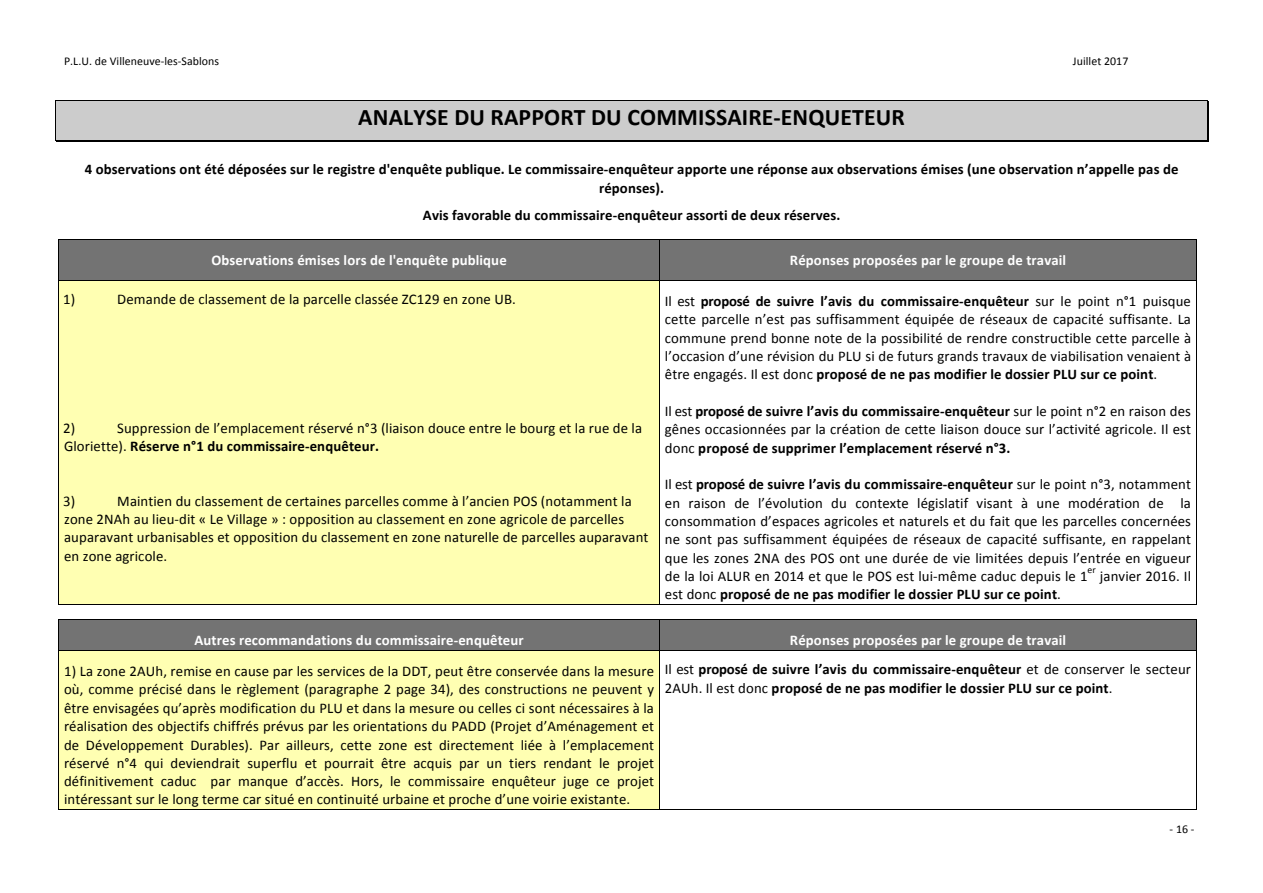
<style>
.page{position:relative;width:1263px;height:893px;background:#fff}
.page>*{position:absolute;margin:0;border:0;box-sizing:border-box;transform-origin:0 0}
.t1{font:700 23.7px "Calibri";letter-spacing:.005em;color:#000}
.t2{font:14.7px/18.3px "Calibri";letter-spacing:.01em;color:#000;text-align:justify}
.t3{font:700 14.7px/18.3px "Calibri";letter-spacing:.01em;color:#000;text-align:center}
.t4{font:700 14.7px "Calibri";letter-spacing:.01em;color:#fff}
.t5{font:11.85px "Calibri";letter-spacing:.005em;color:#000}
.t6{font:9.75px "Calibri";color:#000}
.s1{font-weight:700}
.s2{font-weight:400}
</style>
<div class="page">
<div style="left:56px;top:101px;width:1151px;height:31px;background:#ccc"></div>
<hr style="left:56px;top:100px;width:1151px;height:1px;background:#000">
<hr style="left:55px;top:101px;width:1px;height:31px;background:#000">
<hr style="left:1208px;top:101px;width:1px;height:31px;background:#000">
<hr style="left:1207px;top:101px;width:1px;height:31px;background:#000">
<div style="left:56px;top:132px;width:1151px;height:8px;background:#ccc"></div>
<hr style="left:56px;top:141px;width:1151px;height:1px;background:#000">
<hr style="left:56px;top:140px;width:1151px;height:1px;background:#000">
<svg style="left:1207px;top:132px;width:2px;height:10px"></svg>
<div style="left:64px;top:240px;width:590px;height:11px;background:#737373"></div>
<div style="left:64px;top:251px;width:590px;height:18px;background:#737373"></div>
<div style="left:64px;top:269px;width:590px;height:11px;background:#737373"></div>
<div style="left:660px;top:240px;width:536px;height:40px;background:#737373"></div>
<hr style="left:59px;top:239px;width:600px;height:1px;background:#000">
<hr style="left:660px;top:239px;width:536px;height:1px;background:#000">
<hr style="left:58px;top:240px;width:1px;height:40px;background:#000">
<hr style="left:659px;top:240px;width:1px;height:40px;background:#000">
<hr style="left:1196px;top:240px;width:1px;height:40px;background:#000">
<div style="left:59px;top:281px;width:600px;height:322px;background:#ffffb2"></div>
<hr style="left:59px;top:280px;width:600px;height:1px;background:#000">
<hr style="left:660px;top:280px;width:536px;height:1px;background:#000">
<hr style="left:58px;top:281px;width:1px;height:322px;background:#000">
<hr style="left:59px;top:603px;width:600px;height:1px;background:#000">
<hr style="left:659px;top:281px;width:1px;height:322px;background:#000">
<hr style="left:660px;top:603px;width:536px;height:1px;background:#000">
<hr style="left:1196px;top:281px;width:1px;height:322px;background:#000">
<div style="left:59px;top:619px;width:600px;height:31px;background:#737373"></div>
<div style="left:660px;top:619px;width:536px;height:31px;background:#737373"></div>
<hr style="left:59px;top:618px;width:600px;height:1px;background:#000">
<hr style="left:660px;top:618px;width:536px;height:1px;background:#000">
<hr style="left:58px;top:619px;width:1px;height:31px;background:#000">
<hr style="left:659px;top:619px;width:1px;height:31px;background:#000">
<hr style="left:1196px;top:619px;width:1px;height:31px;background:#000">
<div style="left:64px;top:651px;width:590px;height:11px;background:#ffffb2"></div>
<div style="left:64px;top:662px;width:590px;height:18px;background:#ffffb2"></div>
<div style="left:64px;top:680px;width:590px;height:18px;background:#ffffb2"></div>
<div style="left:64px;top:698px;width:590px;height:19px;background:#ffffb2"></div>
<div style="left:64px;top:717px;width:590px;height:18px;background:#ffffb2"></div>
<div style="left:64px;top:735px;width:590px;height:18px;background:#ffffb2"></div>
<div style="left:64px;top:753px;width:590px;height:18px;background:#ffffb2"></div>
<div style="left:64px;top:771px;width:590px;height:19px;background:#ffffb2"></div>
<div style="left:64px;top:790px;width:590px;height:18px;background:#ffffb2"></div>
<hr style="left:59px;top:650px;width:600px;height:1px;background:#000">
<hr style="left:660px;top:650px;width:536px;height:1px;background:#000">
<hr style="left:58px;top:651px;width:1px;height:157px;background:#000">
<hr style="left:59px;top:808px;width:600px;height:1px;background:#000">
<hr style="left:659px;top:651px;width:1px;height:157px;background:#000">
<hr style="left:660px;top:808px;width:536px;height:1px;background:#000">
<hr style="left:1196px;top:651px;width:1px;height:157px;background:#000">
<p class="t5" style="left:64px;top:54px;width:157px">P.L.U. de Villeneuve--‐les--‐Sablons</p>
<p class="t5" style="left:1073px;top:54px;width:57px">Juillet 2017</p>
<h1 class="t1" style="left:358px;top:102px;width:548px">ANALYSE DU RAPPORT DU COMMISSAIRE--‐ENQUETEUR</h1>
<p class="t3" style="left:85px;top:160px;width:1095px">4 observations ont été déposées sur le registre d'enquête publique. Le commissaire--‐enquêteur apporte une réponse aux observations émises (une observation n’appelle pas de réponses).</p>
<p class="t3" style="left:423px;top:206px;width:419px">Avis favorable du commissaire--‐enquêteur assorti de deux réserves.</p>
<p class="t4" style="left:211px;top:251px;width:297px">Observations émises lors de l'enquête publique</p>
<p class="t4" style="left:790px;top:251px;width:278px">Réponses proposées par le groupe de travail</p>
<p class="t2" style="left:63px;top:290px;width:14px">1)</p>
<p class="t2" style="left:117px;top:290px;width:400px">Demande de classement de la parcelle classée ZC129 en zone UB.</p>
<p class="t2" style="left:63px;top:418px;width:14px">2)</p>
<p class="t2" style="left:64px;top:418px;width:580px;text-indent:53px">Suppression de l’emplacement réservé n°3 (liaison douce entre le bourg et la rue de la<br>Gloriette). <span class="s1">Réserve n°1 du commissaire--‐enquêteur.</span></p>
<p class="t2" style="left:63px;top:491px;width:14px">3)</p>
<p class="t2" style="left:64px;top:491px;width:586px;text-align:left;text-indent:53px">Maintien du classement de certaines parcelles comme à l’ancien POS (notamment la zone 2NAh au lieu--‐dit « Le Village » : opposition au classement en zone agricole de parcelles auparavant urbanisables et opposition du classement en zone naturelle de parcelles auparavant en zone agricole.</p>
<p class="t2" style="left:665px;top:292px;width:528px">Il est <span class="s1">proposé de suivre l’avis du commissaire--‐enquêteur</span> sur le point n°1 puisque cette parcelle n’est pas suffisamment équipée de réseaux de capacité suffisante. La commune prend bonne note de la possibilité de rendre constructible cette parcelle à l’occasion d’une révision du PLU si de futurs grands travaux de viabilisation venaient à être engagés. Il est donc <span class="s1">proposé de ne pas modifier le dossier PLU sur ce point</span>.</p>
<p class="t2" style="left:665px;top:402px;width:528px">Il est <span class="s1">proposé de suivre l’avis du commissaire--‐enquêteur</span> sur le point n°2 en raison des gênes occasionnées par la création de cette liaison douce sur l’activité agricole. Il est donc <span class="s1">proposé de supprimer l’emplacement réservé n°3.</span></p>
<p class="t2" style="left:665px;top:475px;width:528px">Il est <span class="s1">proposé de suivre l’avis du commissaire--‐enquêteur</span> sur le point n°3, notamment en raison de l’évolution du contexte législatif visant à une modération de la consommation d’espaces agricoles et naturels et du fait que les parcelles concernées ne sont pas suffisamment équipées de réseaux de capacité suffisante, en rappelant que les zones 2NA des POS ont une durée de vie limitées depuis l’entrée en vigueur de la loi ALUR en 2014 et que le POS est lui--‐même caduc depuis le 1</p>
<p class="t6" style="left:1088px;top:564px;width:10px">er</p>
<p class="t2" style="left:1100px;top:567px;width:93px">janvier 2016. Il</p>
<p class="t3" style="left:665px;top:585px;width:398px"><span class="s2">est donc</span> proposé de ne pas modifier le dossier PLU sur ce point<span class="s2">.</span></p>
<p class="t4" style="left:194px;top:630px;width:331px">Autres recommandations du commissaire--‐enquêteur</p>
<p class="t4" style="left:790px;top:630px;width:278px">Réponses proposées par le groupe de travail</p>
<p class="t2" style="left:64px;top:662px;width:592px">1) La zone 2AUh, remise en cause par les services de la DDT, peut être conservée dans la mesure où, comme précisé dans le règlement (paragraphe 2 page 34), des constructions ne peuvent y être envisagées qu’après modification du PLU et dans la mesure ou celles ci sont nécessaires à la réalisation des objectifs chiffrés prévus par les orientations du PADD (Projet d’Aménagement et de Développement Durables). Par ailleurs, cette zone est directement liée à l’emplacement réservé n°4 qui deviendrait superflu et pourrait être acquis par un tiers rendant le projet définitivement caduc par manque d’accès. Hors, le commissaire enquêteur juge ce projet intéressant sur le long terme car situé en continuité urbaine et proche d’une voirie existante.</p>
<p class="t3" style="left:665px;top:660px;width:528px;text-align:left"><span class="s2">Il est</span> proposé de suivre l’avis du commissaire--‐enquêteur <span class="s2">et de conserver le secteur<br>2AUh. Il est donc</span> proposé de ne pas modifier le dossier PLU sur ce point<span class="s2">.</span></p>
<p class="t5" style="left:1170px;top:821px;width:26px">--‐16--‐</p>
</div>
